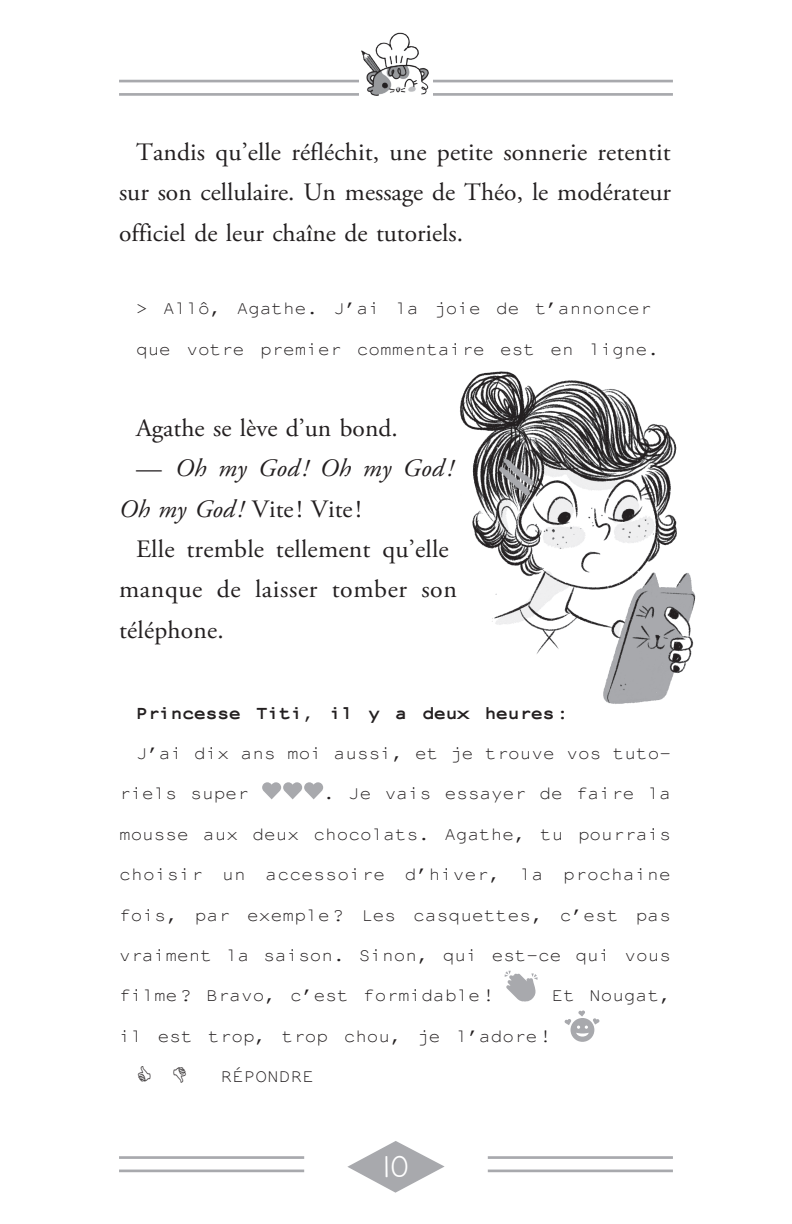
<style>
.page{position:relative;width:792px;height:1224px;background:#fff}
.page>*{position:absolute;margin:0;border:0;box-sizing:border-box;transform-origin:0 0}
.t1{font:36px "Lettersfor Learners";color:#fff}
.dev_p{font:25px/40.4px "Adobe Garamond Pro";color:#231f20;text-align:justify}
.dev_p-2{font:italic 25px/40.4px "Adobe Garamond Pro";letter-spacing:.01em;color:#231f20}
.cita_p{font:19px/40.4px "Not Courier Sans";color:#231f20}
.dev_p_ret_autre{font:700 19px "Not Courier Sans";color:#231f20}
.s1{font-style:normal}
</style>
<div class="page">
<svg style="left:347px;top:1141px;width:98px;height:52px"></svg>
<hr style="left:119px;top:93px;width:554px;height:3px;background:#a8a9ad">
<hr style="left:119px;top:80px;width:554px;height:2px;background:#a8a9ad">
<hr style="left:119px;top:1170px;width:185px;height:2px;background:#a8a9ad">
<hr style="left:119px;top:1156px;width:185px;height:3px;background:#a8a9ad">
<hr style="left:488px;top:1170px;width:185px;height:2px;background:#a8a9ad">
<hr style="left:488px;top:1156px;width:185px;height:3px;background:#a8a9ad">
<div style="left:359px;top:31px;width:74px;height:66px;background:#fff"></div>
<img style="left:361px;top:32px;width:68px;height:64px">
<img style="left:460px;top:371px;width:236px;height:333px">
<svg style="left:262px;top:782px;width:61px;height:17px"></svg>
<svg style="left:505px;top:971px;width:33px;height:31px"></svg>
<svg style="left:564px;top:1010px;width:36px;height:32px"></svg>
<p class="dev_p" style="left:119px;top:133px;width:554px;text-indent:17px">Tandis qu’elle réfléchit, une petite sonnerie retentit sur son cellulaire. Un message de Théo, le modérateur officiel de leur chaîne de tutoriels.</p>
<p class="cita_p" style="left:136px;top:288px;width:517px">&gt; Allô, Agathe. J’ai la joie de t’annoncer</p>
<p class="cita_p" style="left:136px;top:328px;width:525px">que votre premier commentaire est en ligne.</p>
<p class="dev_p" style="left:136px;top:408px;width:263px">Agathe se lève d’un bond.</p>
<p class="dev_p-2" style="left:119px;top:449px;width:335px;text-indent:17px"><span class="s1">—</span> Oh my God ! Oh my God !<br>Oh my God ! <span class="s1">Vite! Vite!</span></p>
<p class="dev_p" style="left:119px;top:530px;width:339px;text-align:left;text-indent:17px">Elle tremble tellement qu’elle manque de laisser tomber son téléphone.</p>
<p class="dev_p_ret_autre" style="left:136px;top:698px;width:434px">Princesse Titi, il y a deux heures:</p>
<p class="cita_p" style="left:119px;top:732px;width:554px;text-indent:17px">J’ai dix ans moi aussi, et je trouve vos tuto&shy;riels super</p>
<p class="cita_p" style="left:119px;top:773px;width:554px;text-align:justify;text-indent:204px">. Je vais essayer de faire la mousse aux deux chocolats. Agathe, tu pourrais choisir un accessoire d’hiver, la prochaine fois, par exemple? Les casquettes, c’est pas vraiment la saison. Sinon, qui est-ce qui vous filme? Bravo, c’est formidable!</p>
<p class="cita_p" style="left:552px;top:975px;width:121px">Et Nougat,</p>
<p class="cita_p" style="left:119px;top:1015px;width:434px">il est trop, trop chou, je l’adore!</p>
<p class="cita_p" style="left:221px;top:1056px;width:95px">RÉPONDRE</p>
<h1 class="t1" style="left:384px;top:1148px;width:26px">10</h1>
</div>
